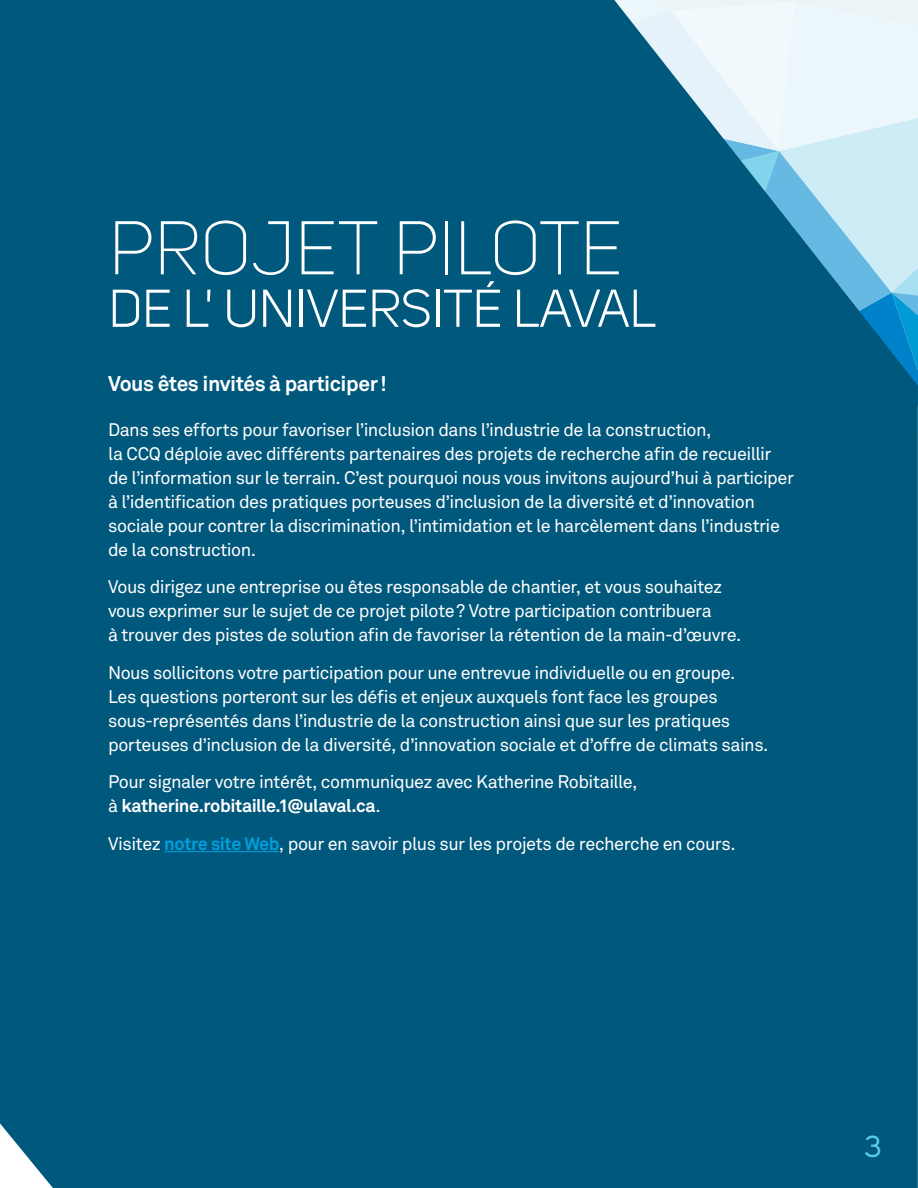
<style>
.page{position:relative;width:918px;height:1188px;background:#00587c}
.page>*{position:absolute;margin:0;border:0;box-sizing:border-box;transform-origin:0 0}
.Titre_-_1e_niveau{font:300 75px "Uni Sans";color:#fff}
.Titre_-_1e_niveau-2{font:52.5px "Uni Sans";color:#fff}
.t1{font:30px "Uni Sans";color:#59cbe8}
.Sous-titre_texte_cou{font:700 21px "Akkurat Pro";letter-spacing:-.02em;color:#fff}
.Texte_courant_-_blan{font:18px/24px "Akkurat Pro";letter-spacing:-.025em;color:#fff}
.s1{font-weight:700}
.s2{font-weight:700;color:#009fdf}
</style>
<div class="page">
<hr style="left:164px;top:851px;width:115px;height:1px;background:#009fdf">
<p class="Titre_-_1e_niveau" style="left:109px;top:205px;width:515px">PROJET PILOTE</p>
<p class="Titre_-_1e_niveau-2" style="left:109px;top:278px;width:549px">DE L' UNIVERSITÉ LAVAL</p>
<p class="Sous-titre_texte_cou" style="left:108px;top:371px;width:280px">Vous êtes invités à participer!</p>
<p class="Texte_courant_-_blan" style="left:108px;top:417px;width:687px">Dans ses efforts pour favoriser l’inclusion dans l’industrie de la construction,<br>la CCQ déploie avec différents partenaires des projets de recherche afin de recueillir de l’information sur le terrain. C’est pourquoi nous vous invitons aujourd’hui à participer à l’identification des pratiques porteuses d’inclusion de la diversité et d’innovation sociale pour contrer la discrimination, l’intimidation et le harcèlement dans l’industrie de la construction.</p>
<p class="Texte_courant_-_blan" style="left:108px;top:575px;width:635px">Vous dirigez une entreprise ou êtes responsable de chantier, et vous souhaitez vous exprimer sur le sujet de ce projet pilote? Votre participation contribuera<br>à trouver des pistes de solution afin de favoriser la rétention de la main-d’œuvre.</p>
<p class="Texte_courant_-_blan" style="left:108px;top:660px;width:662px">Nous sollicitons votre participation pour une entrevue individuelle ou en groupe.<br>Les questions porteront sur les défis et enjeux auxquels font face les groupes sous-représentés dans l’industrie de la construction ainsi que sur les pratiques porteuses d’inclusion de la diversité, d’innovation sociale et d’offre de climats sains.</p>
<p class="Texte_courant_-_blan" style="left:108px;top:770px;width:531px">Pour signaler votre intérêt, communiquez avec Katherine Robitaille, à <span class="s1">katherine.robitaille.1@ulaval.ca</span>.</p>
<p class="Texte_courant_-_blan" style="left:108px;top:831px;width:629px">Visitez <span class="s2">notre site Web</span>, pour en savoir plus sur les projets de recherche en cours.</p>
<h3 class="t1" style="left:864px;top:1129px;width:19px">3</h3>
</div>
